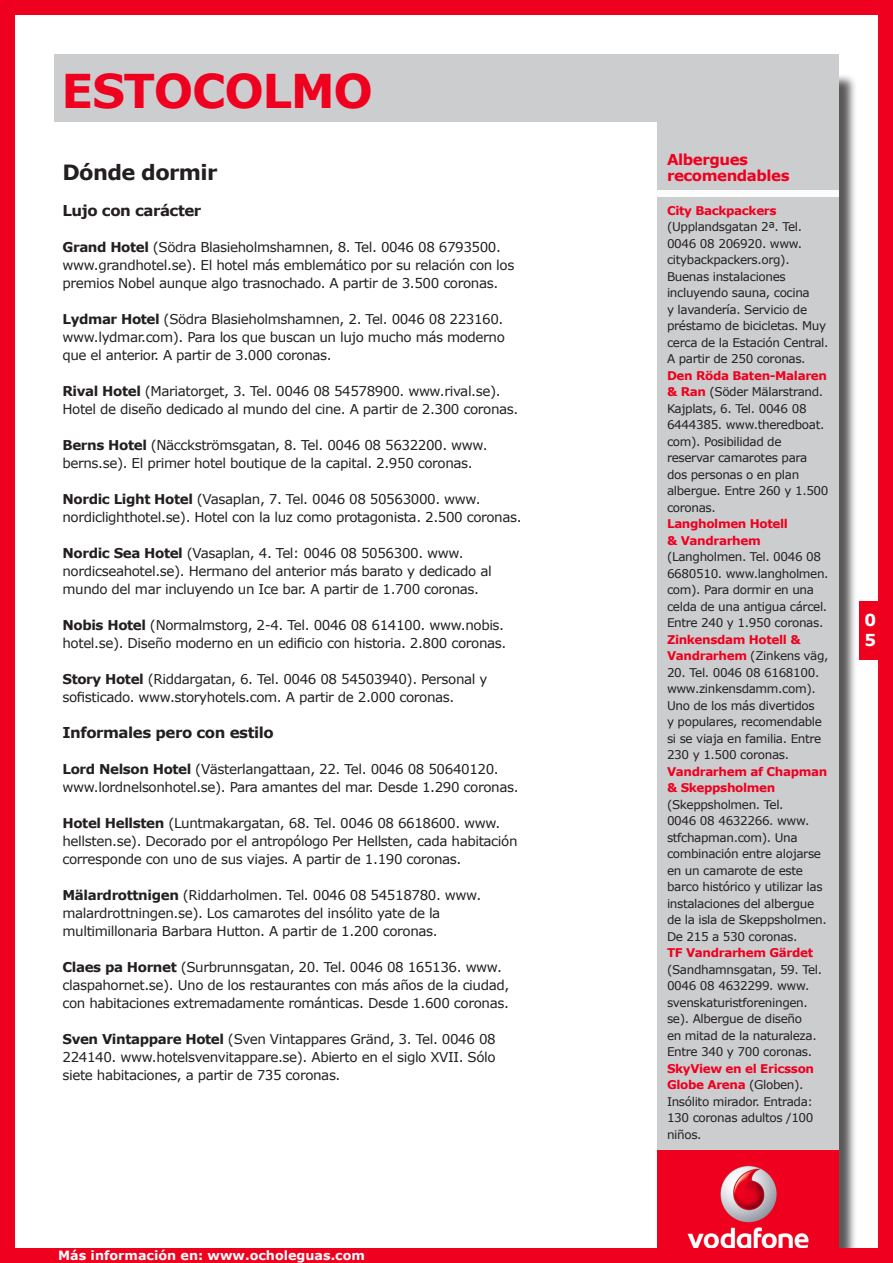
<style>
.page{position:relative;width:893px;height:1263px;background:#fff}
.page>*{position:absolute;margin:0;border:0;box-sizing:border-box;transform-origin:0 0}
.tit_31pt{font:700 46.5px "Verdana";letter-spacing:-.03em;color:#ef001f}
.tit_14pt{font:700 21px "Verdana";letter-spacing:-.03em;color:#231f20}
.t1{font:700 16.5px "Verdana";color:#fff}
.tex_gen{font:700 15px "Verdana";letter-spacing:-.03em;color:#231f20}
.t2{font:700 15px/16.5px "Verdana";letter-spacing:-.03em;color:#ef001f}
.tex_gen-2{font:13.5px/18px "Verdana";letter-spacing:-.03em;color:#231f20}
.t3{font:700 12.75px "Verdana";color:#fff}
.tex_gen_lateral{font:12px/16.5px "Verdana";letter-spacing:-.03em;color:#231f20}
.tex_gen_lateral-2{font:700 12px/16.5px "Verdana";letter-spacing:-.03em;color:#ef001f}
.s1{font-weight:700}
.s2{font-weight:700;color:#ef001f}
.s3{font-weight:400;color:#231f20}
</style>
<div class="page">
<div style="left:54px;top:54px;width:785px;height:68px;background:#cccdcf"></div>
<div style="left:660px;top:73px;width:198px;height:1190px;background:#231f20;opacity:.75"></div>
<div style="left:658px;top:71px;width:181px;height:1192px;background:#cccdcf"></div>
<img style="left:658px;top:1150px;width:181px;height:98px">
<div style="left:0;top:1248px;width:893px;height:15px;background:#ef001f"></div>
<div style="left:0;top:0;width:893px;height:14px;background:#ef001f"></div>
<div style="left:0;top:0;width:14px;height:1263px;background:#ef001f"></div>
<div style="left:878px;top:0;width:15px;height:1263px;background:#ef001f"></div>
<div style="left:859px;top:601px;width:23px;height:59px;background:#ef001f"></div>
<div style="left:655px;top:190px;width:183px;height:7px;background:#fcfcfc"></div>
<p class="tit_31pt" style="left:62px;top:61px;width:313px">ESTOCOLMO</p>
<p class="tit_14pt" style="left:63px;top:159px;width:157px">Dónde dormir</p>
<p class="tex_gen" style="left:63px;top:201px;width:140px">Lujo con carácter</p>
<p class="tex_gen-2" style="left:63px;top:238px;width:453px"><span class="s1">Grand Hotel</span> (Södra Blasieholmshamnen, 8. Tel. 0046 08 6793500. www.grandhotel.se). El hotel más emblemático por su relación con los premios Nobel aunque algo trasnochado. A partir de 3.500 coronas.</p>
<p class="tex_gen-2" style="left:63px;top:310px;width:444px;text-align:justify"><span class="s1">Lydmar Hotel</span> (Södra Blasieholmshamnen, 2. Tel. 0046 08 223160. www.lydmar.com). Para los que buscan un lujo mucho más moderno que el anterior. A partir de 3.000 coronas.</p>
<p class="tex_gen-2" style="left:63px;top:382px;width:457px"><span class="s1">Rival Hotel</span> (Mariatorget, 3. Tel. 0046 08 54578900. www.rival.se).<br>Hotel de diseño dedicado al mundo del cine. A partir de 2.300 coronas.</p>
<p class="tex_gen-2" style="left:63px;top:436px;width:427px"><span class="s1">Berns Hotel</span> (Näcckströmsgatan, 8. Tel. 0046 08 5632200. www. berns.se). El primer hotel boutique de la capital. 2.950 coronas.</p>
<p class="tex_gen-2" style="left:63px;top:490px;width:461px"><span class="s1">Nordic Light Hotel</span> (Vasaplan, 7. Tel. 0046 08 50563000. www. nordiclighthotel.se). Hotel con la luz como protagonista. 2.500 coronas.</p>
<p class="tex_gen-2" style="left:63px;top:544px;width:431px"><span class="s1">Nordic Sea Hotel</span> (Vasaplan, 4. Tel: 0046 08 5056300. www. nordicseahotel.se). Hermano del anterior más barato y dedicado al mundo del mar incluyendo un Ice bar. A partir de 1.700 coronas.</p>
<p class="tex_gen-2" style="left:63px;top:616px;width:445px"><span class="s1">Nobis Hotel</span> (Normalmstorg, 2-4. Tel. 0046 08 614100. www.nobis. hotel.se). Diseño moderno en un edificio con historia. 2.800 coronas.</p>
<p class="tex_gen-2" style="left:63px;top:670px;width:426px"><span class="s1">Story Hotel</span> (Riddargatan, 6. Tel. 0046 08 54503940). Personal y sofisticado. www.storyhotels.com. A partir de 2.000 coronas.</p>
<p class="tex_gen" style="left:63px;top:723px;width:213px">Informales pero con estilo</p>
<p class="tex_gen-2" style="left:63px;top:760px;width:458px"><span class="s1">Lord Nelson Hotel</span> (Västerlangattaan, 22. Tel. 0046 08 50640120. www.lordnelsonhotel.se). Para amantes del mar. Desde 1.290 coronas.</p>
<p class="tex_gen-2" style="left:63px;top:814px;width:457px"><span class="s1">Hotel Hellsten</span> (Luntmakargatan, 68. Tel. 0046 08 6618600. www. hellsten.se). Decorado por el antropólogo Per Hellsten, cada habitación corresponde con uno de sus viajes. A partir de 1.190 coronas.</p>
<p class="tex_gen-2" style="left:63px;top:886px;width:420px"><span class="s1">Mälardrottnigen</span> (Riddarholmen. Tel. 0046 08 54518780. www. malardrottningen.se). Los camarotes del insólito yate de la multimillonaria Barbara Hutton. A partir de 1.200 coronas.</p>
<p class="tex_gen-2" style="left:63px;top:958px;width:448px"><span class="s1">Claes pa Hornet</span> (Surbrunnsgatan, 20. Tel. 0046 08 165136. www. claspahornet.se). Uno de los restaurantes con más años de la ciudad, con habitaciones extremadamente románticas. Desde 1.600 coronas.</p>
<p class="tex_gen-2" style="left:63px;top:1030px;width:435px;text-align:justify"><span class="s1">Sven Vintappare Hotel</span> (Sven Vintappares Gränd, 3. Tel. 0046 08<br>224140. www.hotelsvenvitappare.se). Abierto en el siglo XVII. Sólo siete habitaciones, a partir de 735 coronas.</p>
<p class="t3" style="left:58px;top:1247px;width:308px">Más información en: www.ocholeguas.com</p>
<p class="t2" style="left:667px;top:151px;width:124px">Albergues recomendables</p>
<p class="tex_gen_lateral" style="left:667px;top:202px;width:163px"><span class="s2">City Backpackers </span>(Upplandsgatan 2ª. Tel.<br>0046 08 206920. www. citybackpackers.org).<br>Buenas instalaciones incluyendo sauna, cocina<br>y lavandería. Servicio de préstamo de bicicletas. Muy cerca de la Estación Central.<br>A partir de 250 coronas.</p>
<p class="tex_gen_lateral" style="left:667px;top:367px;width:163px"><span class="s2">Den Röda Baten-Malaren &amp; Ran</span> (Söder Mälarstrand.<br>Kajplats, 6. Tel. 0046 08<br>6444385. www.theredboat. com). Posibilidad de reservar camarotes para dos personas o en plan albergue. Entre 260 y 1.500 coronas.</p>
<p class="tex_gen_lateral" style="left:667px;top:516px;width:163px"><span class="s2">Langholmen Hotell<br>&amp; Vandrarhem </span>(Langholmen. Tel. 0046 08<br>6680510. www.langholmen. com). Para dormir en una celda de una antigua cárcel.<br>Entre 240 y 1.950 coronas.</p>
<p class="tex_gen_lateral-2" style="left:667px;top:631px;width:163px">Zinkensdam Hotell &amp;<br>Vandrarhem <span class="s3">(Zinkens väg,</span></p>
<p class="tex_gen_lateral" style="left:667px;top:664px;width:156px">20. Tel. 0046 08 6168100. www.zinkensdamm.com).<br>Uno de los más divertidos y populares, recomendable si se viaja en familia. Entre<br>230 y 1.500 coronas.</p>
<p class="tex_gen_lateral" style="left:667px;top:763px;width:162px"><span class="s2">Vandrarhem af Chapman &amp; Skeppsholmen </span>(Skeppsholmen. Tel.<br>0046 08 4632266. www. stfchapman.com). Una combinación entre alojarse en un camarote de este barco histórico y utilizar las instalaciones del albergue de la isla de Skeppsholmen.<br>De 215 a 530 coronas.</p>
<p class="tex_gen_lateral" style="left:667px;top:945px;width:157px"><span class="s2">TF Vandrarhem Gärdet </span>(Sandhamnsgatan, 59. Tel.<br>0046 08 4632299. www. svenskaturistforeningen. se). Albergue de diseño<br>en mitad de la naturaleza.<br>Entre 340 y 700 coronas.<br><span class="s2">SkyView en el Ericsson<br>Globe Arena</span> (Globen).<br>Insólito mirador. Entrada:<br>130 coronas adultos /100 niños.</p>
<p class="t1" style="left:865px;top:609px;width:13px">0</p>
<p class="t1" style="left:865px;top:629px;width:13px">5</p>
</div>
